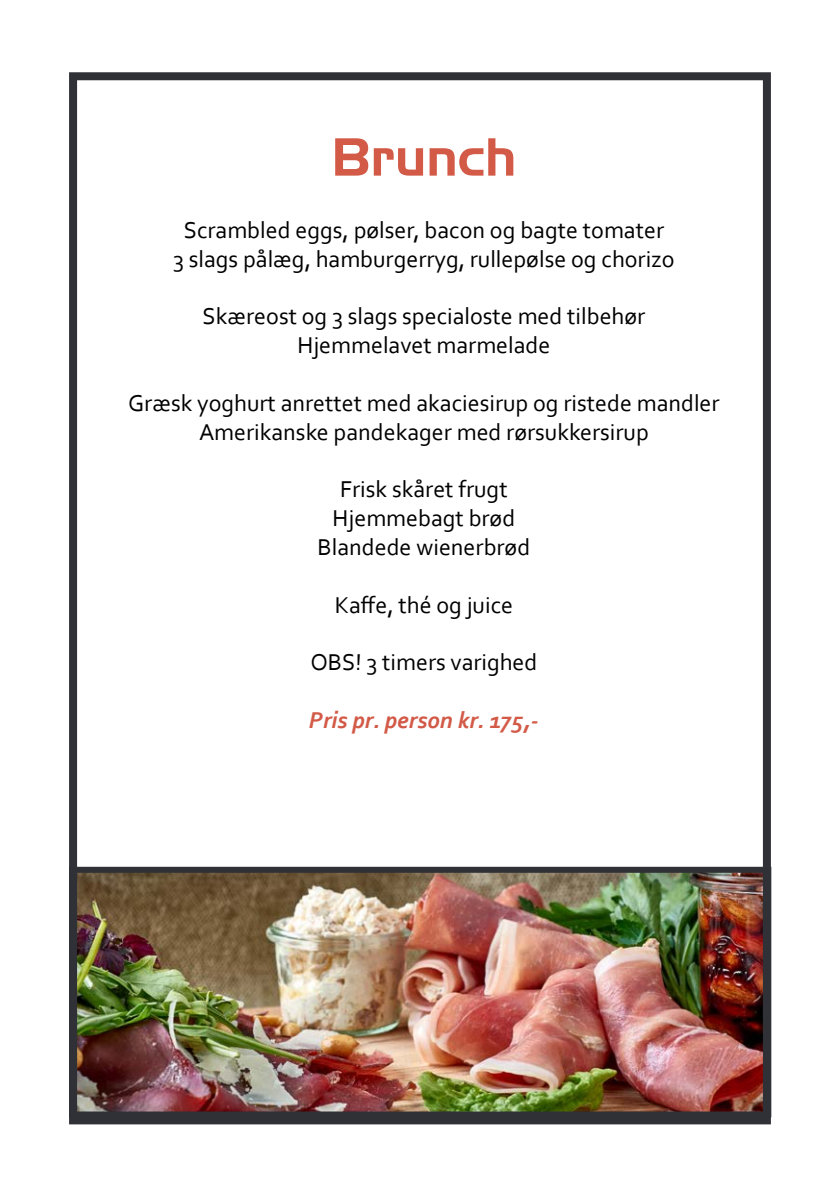
<style>
.page{position:relative;width:840px;height:1191px;background:#fff}
.page>*{position:absolute;margin:0;border:0;box-sizing:border-box;transform-origin:0 0}
.t1{font:52px "Handel Gothic BT";color:#d25a47}
.t2{font:24px/28.8px "Corbel";color:#000;text-align:center}
.t3{font:italic 700 24px "Corbel";color:#d25a47}
</style>
<div class="page">
<img style="left:78px;top:873px;width:683px;height:237px">
<div style="left:69px;top:866px;width:701px;height:251px;border:6px solid #303037"></div>
<div style="left:69px;top:72px;width:701px;height:1052px;border:8px solid #303037"></div>
<p class="t1" style="left:331px;top:125px;width:186px">Brunch</p>
<p class="t2" style="left:173px;top:215px;width:503px">Scrambled eggs, pølser, bacon og bagte tomater<br>3 slags pålæg, hamburgerryg, rullepølse og chorizo</p>
<p class="t2" style="left:202px;top:301px;width:444px">Skæreost og 3 slags specialoste med tilbehør<br>Hjemmelavet marmelade</p>
<p class="t2" style="left:128px;top:388px;width:592px">Græsk yoghurt anrettet med akaciesirup og ristede mandler<br>Amerikanske pandekager med rørsukkersirup</p>
<p class="t2" style="left:317px;top:474px;width:214px">Frisk skåret frugt<br>Hjemmebagt brød<br>Blandede wienerbrød</p>
<p class="t2" style="left:334px;top:589px;width:180px">Kaffe, thé og juice</p>
<p class="t2" style="left:310px;top:647px;width:228px">OBS! 3 timers varighed</p>
<p class="t3" style="left:309px;top:705px;width:231px">Pris pr. person kr. 175,-</p>
</div>
